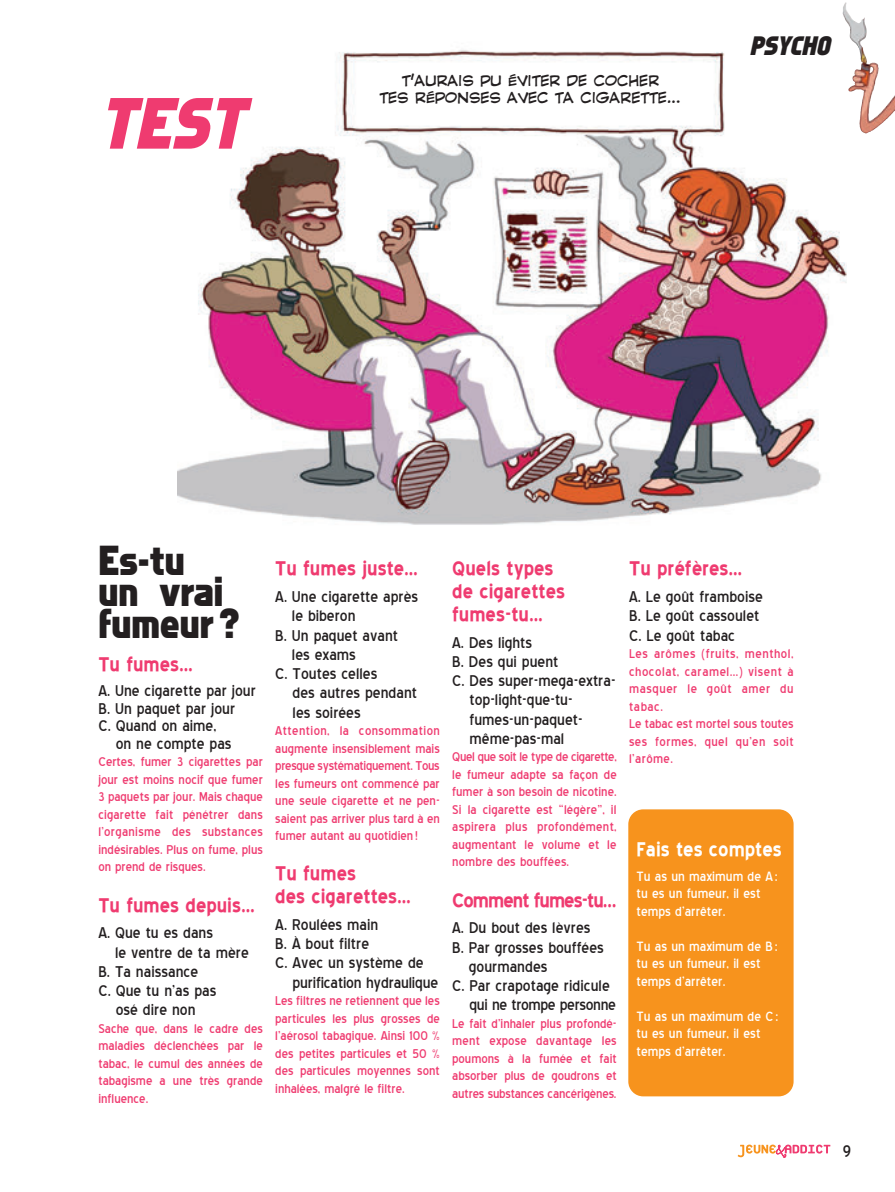
<style>
.page{position:relative;width:895px;height:1192px;background:#fff}
.page>*{position:absolute;margin:0;border:0;box-sizing:border-box;transform-origin:0 0}
.t1{font:italic 66.5px "Faktos";color:#ef3b70}
.t2{font:38.5px/31.5px "Faktos";color:#231f20}
.t3{font:700 24.5px/22.8px "Blue Highway";color:#ef3b70}
.t4{font:700 24.5px "Blue Highway";color:#fff}
.t5{font:italic 24.5px "Faktos";color:#231f20}
.t6{font:21px "Blue Highway";color:#231f20}
.t7{font:19.25px/17.5px "Blue Highway";color:#231f20}
.t8{font:19.25px "Blue Highway";letter-spacing:-.02em;color:#231f20}
.t9{font:16.62px/17.5px "Blue Highway";color:#fff}
.t10{font:15.75px/17.5px "Blue Highway";color:#ef3b70;text-align:justify}
.t11{font:15.75px/17.5px "Blue Highway";letter-spacing:.035em;color:#ef3b70}
.t12{font:14px/16.8px "CC Comicrazy";color:#231f20;text-align:center}
</style>
<div class="page">
<div style="left:628px;top:809px;width:165px;height:287px;background:#f7931d;border-radius:15px"></div>
<img style="left:178px;top:50px;width:668px;height:475px">
<svg style="left:737px;top:1144px;width:92px;height:14px"></svg>
<svg style="left:828px;top:2px;width:67px;height:138px"></svg>
<h1 class="t1" style="left:98px;top:98px;width:160px">TEST</h1>
<p class="t12" style="left:379px;top:73px;width:303px">T’AURAIS PU ÉVITER DE COCHER<br>TES RÉPONSES AVEC TA CIGARETTE…</p>
<h3 class="t5" style="left:749px;top:37px;width:87px">PSYCHO</h3>
<h2 class="t2" style="left:98px;top:548px;width:142px">Es-tu<br>un vrai fumeur ?</h2>
<h3 class="t3" style="left:98px;top:653px;width:96px">Tu fumes…</h3>
<p class="t7" style="left:98px;top:682px;width:159px">A. Une cigarette par jour<br>B. Un paquet par jour<br>C. Quand on aime,</p>
<p class="t7" style="left:116px;top:735px;width:117px">on ne compte pas</p>
<p class="t10" style="left:98px;top:753px;width:166px">Certes, fumer 3 cigarettes par jour est moins nocif que fumer 3 paquets par jour. Mais chaque cigarette fait pénétrer dans l’organisme des substances indésirables. Plus on fume, plus on prend de risques.</p>
<h3 class="t3" style="left:98px;top:894px;width:158px">Tu fumes depuis…</h3>
<p class="t7" style="left:98px;top:924px;width:116px">A. Que tu es dans</p>
<p class="t7" style="left:115px;top:944px;width:135px">le ventre de ta mère</p>
<p class="t7" style="left:98px;top:963px;width:101px">B. Ta naissance</p>
<p class="t7" style="left:98px;top:982px;width:119px">C. Que tu n’as pas</p>
<p class="t7" style="left:116px;top:1001px;width:81px">osé dire non</p>
<p class="t10" style="left:98px;top:1020px;width:166px">Sache que, dans le cadre des maladies déclenchées par le tabac, le cumul des années de tabagisme a une très grande influence.</p>
<h3 class="t3" style="left:275px;top:557px;width:144px">Tu fumes juste…</h3>
<p class="t7" style="left:275px;top:588px;width:144px">A. Une cigarette après</p>
<p class="t7" style="left:292px;top:607px;width:65px">le biberon</p>
<p class="t7" style="left:275px;top:627px;width:124px">B. Un paquet avant</p>
<p class="t7" style="left:292px;top:646px;width:65px">les exams</p>
<p class="t7" style="left:275px;top:665px;width:104px">C. Toutes celles</p>
<p class="t7" style="left:292px;top:684px;width:126px">des autres pendant</p>
<p class="t7" style="left:292px;top:704px;width:70px">les soirées</p>
<p class="t10" style="left:275px;top:722px;width:166px">Attention, la consommation augmente insensiblement mais presque systématiquement. Tous les fumeurs ont commencé par une seule cigarette et ne pen&shy;saient pas arriver plus tard à en fumer autant au quotidien !</p>
<h3 class="t3" style="left:275px;top:862px;width:137px">Tu fumes<br>des cigarettes…</h3>
<p class="t7" style="left:275px;top:916px;width:104px">A. Roulées main</p>
<p class="t7" style="left:275px;top:935px;width:95px">B. À bout filtre</p>
<p class="t7" style="left:275px;top:954px;width:150px">C. Avec un système de</p>
<p class="t7" style="left:292px;top:974px;width:147px">purification hydraulique</p>
<p class="t10" style="left:275px;top:992px;width:166px">Les filtres ne retiennent que les particules les plus grosses de l'aérosol tabagique. Ainsi 100 % des petites particules et 50 % des particules moyennes sont inhalées, malgré le filtre.</p>
<h3 class="t3" style="left:452px;top:557px;width:114px">quels types de cigarettes fumes-tu…</h3>
<p class="t7" style="left:452px;top:634px;width:81px">A. Des lights</p>
<p class="t7" style="left:452px;top:653px;width:108px">B. Des qui puent</p>
<p class="t7" style="left:452px;top:672px;width:165px">C. Des super-mega-extra-</p>
<p class="t7" style="left:469px;top:691px;width:105px">top-light-que-tu-</p>
<p class="t7" style="left:469px;top:711px;width:115px">fumes-un-paquet-</p>
<p class="t7" style="left:469px;top:730px;width:96px">même-pas-mal</p>
<p class="t10" style="left:452px;top:748px;width:166px">Quel que soit le type de cigarette, le fumeur adapte sa façon de fumer à son besoin de nicotine.<br>Si la cigarette est “légère”, il aspirera plus profondément, augmentant le volume et le nombre des bouffées.</p>
<h3 class="t3" style="left:452px;top:889px;width:166px">Comment fumes-tu…</h3>
<p class="t7" style="left:452px;top:919px;width:140px">A. Du bout des lèvres</p>
<p class="t7" style="left:452px;top:939px;width:153px">B. Par grosses bouffées</p>
<p class="t7" style="left:468px;top:958px;width:80px">gourmandes</p>
<p class="t7" style="left:452px;top:977px;width:159px">C. Par crapotage ridicule</p>
<p class="t8" style="left:469px;top:997px;width:148px">qui ne trompe personne</p>
<p class="t10" style="left:452px;top:1015px;width:166px">Le fait d'inhaler plus profondé&shy;ment expose davantage les poumons à la fumée et fait absorber plus de goudrons et autres substances cancérigènes.</p>
<h3 class="t3" style="left:628px;top:557px;width:115px">Tu préfères…</h3>
<p class="t7" style="left:628px;top:587px;width:135px;line-height:19.2px">A. Le goût framboise<br>B. Le goût cassoulet<br>C. Le goût tabac</p>
<p class="t11" style="left:628px;top:645px;width:166px">Les arômes (fruits, menthol, chocolat, caramel…) visent à masquer le goût amer du tabac.<br>Le tabac est mortel sous toutes ses formes, quel qu'en soit l'arôme.</p>
<h3 class="t4" style="left:636px;top:838px;width:147px">fais tes comptes</h3>
<p class="t9" style="left:636px;top:868px;width:143px">Tu as un maximum de A : tu es un fumeur, il est temps d’arrêter.</p>
<p class="t9" style="left:636px;top:938px;width:143px">Tu as un maximum de B : tu es un fumeur, il est temps d’arrêter.</p>
<p class="t9" style="left:636px;top:1008px;width:143px">Tu as un maximum de C : tu es un fumeur, il est temps d’arrêter.</p>
<h3 class="t6" style="left:842px;top:1142px;width:10px">9</h3>
</div>
